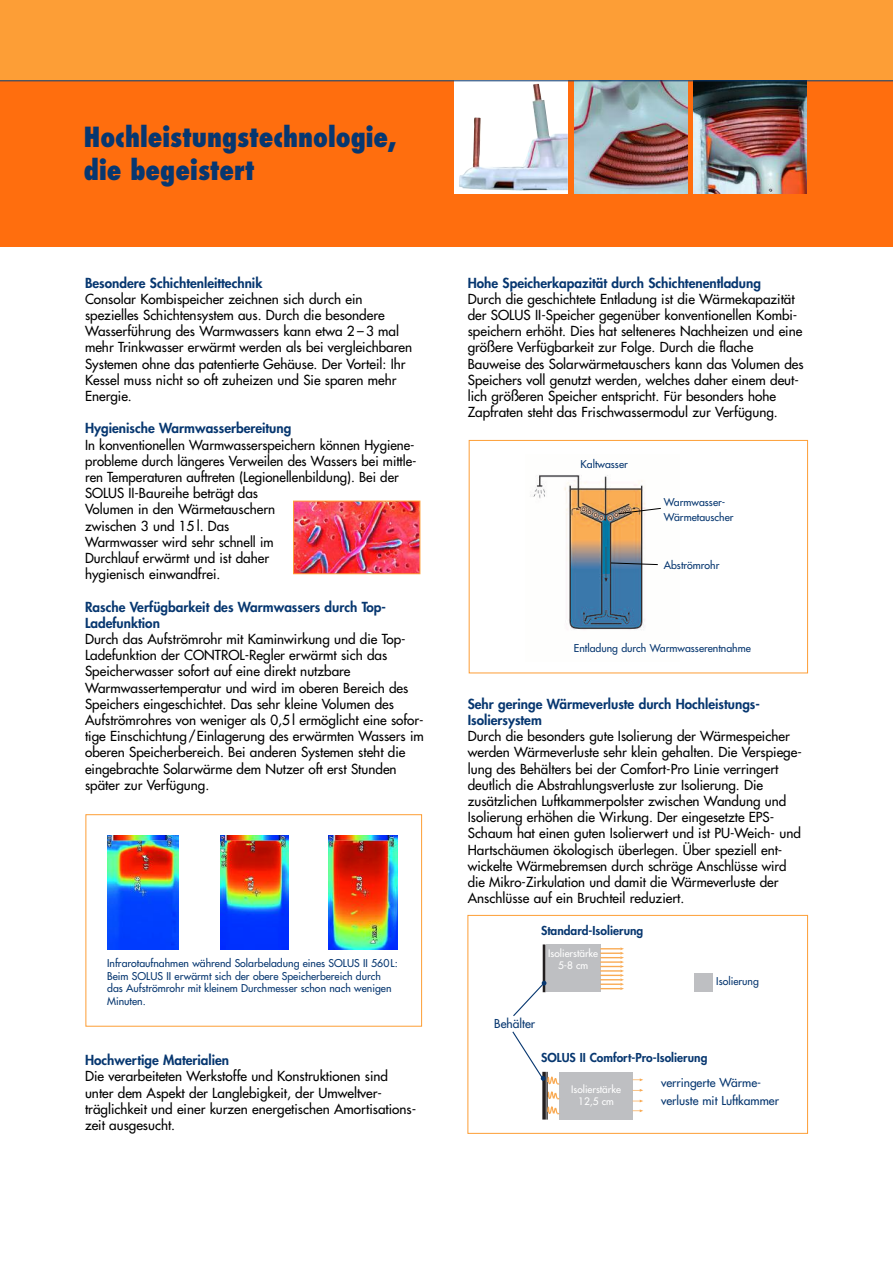
<style>
.page{position:relative;width:893px;height:1263px;background:#fff}
.page>*{position:absolute;margin:0;border:0;box-sizing:border-box;transform-origin:0 0}
.t1{font:800 condensed 27px/33.8px "Futura";color:#073770}
.t2{font:500 13.5px/16.2px "Futura Std";color:#000}
.t3{font:800 13.5px/16.2px "Futura Std";color:#073770}
.t4{font:800 12px "Futura Std";color:#073770}
.t5{font:500 12px/18px "Futura Std";color:#073770}
.t6{font:500 10.5px/12.6px "Futura Std";color:#073770}
.t7{font:500 10.05px/12px "Futura Std";color:#fff;text-align:center}
</style>
<div class="page">
<div style="left:467px;top:915px;width:341px;height:219px;border:1px solid #fd9e36"></div>
<div style="left:469px;top:440px;width:339px;height:233px;border:1px solid #fd9e36"></div>
<div style="left:0;top:0;width:893px;height:92px;background:#fd9e36"></div>
<div style="left:0;top:81px;width:893px;height:166px;background:#ff6e0e"></div>
<img style="left:295px;top:503px;width:123px;height:69px">
<div style="left:293px;top:501px;width:127px;height:73px;border:1px solid #fd9e36"></div>
<img style="left:530px;top:475px;width:128px;height:155px">
<div style="left:455px;top:81px;width:113px;height:113px;background:#fff"></div>
<img style="left:459px;top:84px;width:109px;height:107px">
<img style="left:574px;top:82px;width:113px;height:112px">
<img style="left:694px;top:82px;width:113px;height:112px">
<hr style="left:0;top:81px;width:893px;height:1px;background:#073770">
<div style="left:559px;top:1072px;width:74px;height:47px;background:#bebfc2"></div>
<hr style="left:543px;top:1072px;width:2px;height:47px;background:#231f20">
<hr style="left:547px;top:1072px;width:1px;height:47px;background:#231f20">
<svg style="left:633px;top:1078px;width:10px;height:3px"></svg>
<svg style="left:633px;top:1089px;width:10px;height:3px"></svg>
<svg style="left:633px;top:1099px;width:10px;height:3px"></svg>
<svg style="left:633px;top:1109px;width:10px;height:3px"></svg>
<hr style="left:543px;top:944px;width:2px;height:48px;background:#231f20">
<div style="left:546px;top:944px;width:54px;height:48px;background:#bebfc2"></div>
<hr style="left:600px;top:944px;width:1px;height:48px;background:#bebfc2">
<svg style="left:600px;top:947px;width:24px;height:43px"></svg>
<svg style="left:513px;top:981px;width:33px;height:35px"></svg>
<svg style="left:512px;top:1031px;width:48px;height:84px"></svg>
<div style="left:694px;top:974px;width:18px;height:17px;background:#bebfc2"></div>
<svg style="left:618px;top:507px;width:43px;height:7px"></svg>
<svg style="left:610px;top:562px;width:48px;height:3px"></svg>
<div style="left:86px;top:814px;width:336px;height:212px;border:1px solid #fd9e36"></div>
<img style="left:108px;top:835px;width:70px;height:115px">
<img style="left:220px;top:835px;width:69px;height:115px">
<img style="left:329px;top:835px;width:69px;height:115px">
<h1 class="t1" style="left:84px;top:121px;width:314px">Hochleistungstechnologie, die begeistert</h1>
<p class="t3" style="left:85px;top:275px;width:179px">Besondere Schichtenleittechnik</p>
<p class="t2" style="left:85px;top:292px;width:329px">Consolar Kombispeicher zeichnen sich durch ein spezielles Schichtensystem aus. Durch die besondere Wasserführung des Warmwassers kann etwa 2 – 3 mal mehr Trinkwasser erwärmt werden als bei vergleichbaren Systemen ohne das patentierte Gehäuse. Der Vorteil: Ihr Kessel muss nicht so oft zuheizen und Sie sparen mehr Energie.</p>
<p class="t3" style="left:85px;top:421px;width:208px">Hygienische Warmwasserbereitung</p>
<p class="t2" style="left:85px;top:437px;width:333px">In konventionellen Warmwasserspeichern können Hygiene&shy;probleme durch längeres Verweilen des Wassers bei mittle&shy;ren Temperaturen auftreten (Legionellenbildung). Bei der SOLUS II-Baureihe beträgt das<br>Volumen in den Wärmetauschern<br>zwischen 3 und 15 l. Das<br>Warmwasser wird sehr schnell im<br>Durchlauf erwärmt und ist daher<br>hygienisch einwandfrei.</p>
<p class="t3" style="left:85px;top:599px;width:302px">Rasche Verfügbarkeit des Warmwassers durch Top-<br>Ladefunktion</p>
<p class="t2" style="left:85px;top:632px;width:340px">Durch das Aufströmrohr mit Kaminwirkung und die Top-Ladefunktion der CONTROL-Regler erwärmt sich das Speicherwasser sofort auf eine direkt nutzbare Warmwassertemperatur und wird im oberen Bereich des Speichers eingeschichtet. Das sehr kleine Volumen des Aufströmrohres von weniger als 0,5 l ermöglicht eine sofor&shy;tige Einschichtung/Einlagerung des erwärmten Wassers im oberen Speicherbereich. Bei anderen Systemen steht die eingebrachte Solarwärme dem Nutzer oft erst Stunden später zur Verfügung.</p>
<p class="t6" style="left:107px;top:958px;width:292px">Infrarotaufnahmen während Solarbeladung eines SOLUS II 560L:<br>Beim SOLUS II erwärmt sich der obere Speicherbereich durch das Aufströmrohr mit kleinem Durchmesser schon nach wenigen Minuten.</p>
<p class="t3" style="left:85px;top:1053px;width:146px">Hochwertige Materialien</p>
<p class="t2" style="left:85px;top:1069px;width:333px">Die verarbeiteten Werkstoffe und Konstruktionen sind unter dem Aspekt der Langlebigkeit, der Umweltver&shy;träglichkeit und einer kurzen energetischen Amortisations&shy;zeit ausgesucht.</p>
<p class="t3" style="left:468px;top:275px;width:295px">Hohe Speicherkapazität durch Schichtenentladung</p>
<p class="t2" style="left:468px;top:292px;width:337px">Durch die geschichtete Entladung ist die Wärmekapazität der SOLUS II-Speicher gegenüber konventionellen Kombi&shy;speichern erhöht. Dies hat selteneres Nachheizen und eine größere Verfügbarkeit zur Folge. Durch die flache Bauweise des Solarwärmetauschers kann das Volumen des Speichers voll genutzt werden, welches daher einem deut&shy;lich größeren Speicher entspricht. Für besonders hohe Zapfraten steht das Frischwassermodul zur Verfügung.</p>
<p class="t6" style="left:581px;top:458px;width:49px">Kaltwasser</p>
<p class="t6" style="left:664px;top:495px;width:71px;line-height:15px">Warmwasser-<br>Wärmetauscher</p>
<p class="t6" style="left:664px;top:560px;width:57px">Abströmrohr</p>
<p class="t6" style="left:574px;top:643px;width:179px">Entladung durch Warmwasserentnahme</p>
<p class="t3" style="left:468px;top:697px;width:294px">Sehr geringe Wärmeverluste durch Hochleistungs-<br>Isoliersystem</p>
<p class="t2" style="left:468px;top:729px;width:336px">Durch die besonders gute Isolierung der Wärmespeicher werden Wärmeverluste sehr klein gehalten. Die Verspiege&shy;lung des Behälters bei der Comfort-Pro Linie verringert deutlich die Abstrahlungsverluste zur Isolierung. Die zusätzlichen Luftkammerpolster zwischen Wandung und Isolierung erhöhen die Wirkung. Der eingesetzte EPS-Schaum hat einen guten Isolierwert und ist PU-Weich- und Hartschäumen ökologisch überlegen. Über speziell ent&shy;wickelte Wärmebremsen durch schräge Anschlüsse wird die Mikro-Zirkulation und damit die Wärmeverluste der Anschlüsse auf ein Bruchteil reduziert.</p>
<p class="t4" style="left:541px;top:925px;width:104px">Standard-Isolierung</p>
<p class="t7" style="left:548px;top:948px;width:51px">Isolierstärke<br>5-8 cm</p>
<p class="t5" style="left:494px;top:1015px;width:42px">Behälter</p>
<p class="t6" style="left:716px;top:976px;width:44px">Isolierung</p>
<p class="t4" style="left:541px;top:1052px;width:168px">SOLUS II Comfort-Pro-Isolierung</p>
<p class="t5" style="left:661px;top:1074px;width:119px">verringerte Wärme&shy;verluste mit Luftkammer</p>
<p class="t7" style="left:571px;top:1083px;width:51px">Isolierstärke<br>12,5 cm</p>
</div>
